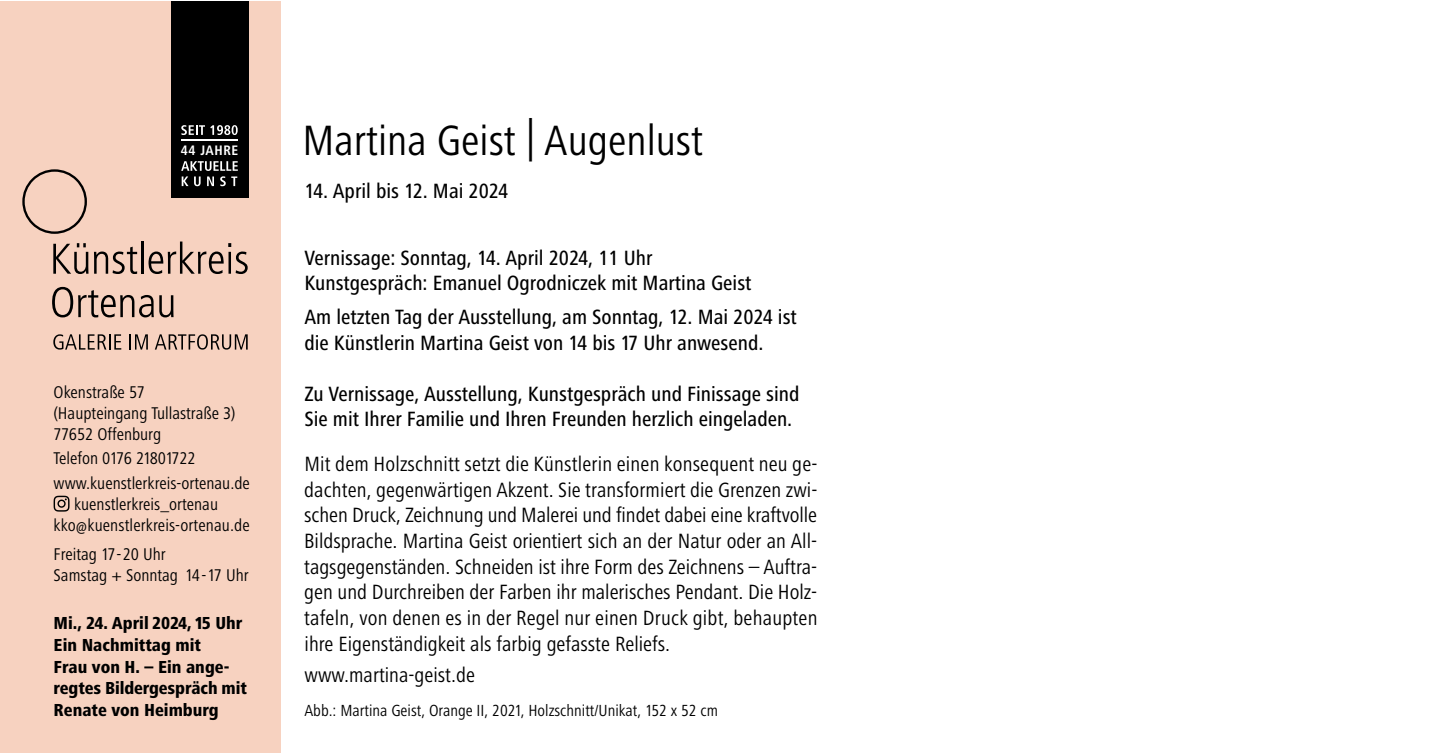
<style>
.page{position:relative;width:1455px;height:753px;background:#fff}
.page>*{position:absolute;margin:0;border:0;box-sizing:border-box;transform-origin:0 0}
.t1{font:condensed 43.88px "Lino Frutiger Next";color:#000}
.t2{font:condensed 21.38px/25.7px "Lino Frutiger Next";color:#000;text-align:justify}
.t3{font:500 condensed 21.38px/25.7px "Lino Frutiger Next";color:#000}
.t4{font:800 condensed 18px/21.6px "Lino Frutiger Next";color:#000}
.t5{font:condensed 17.55px/21.2px "Lino Frutiger Next";color:#000}
.t6{font:condensed 16.65px "Lino Frutiger Next";color:#000}
.t7{font:700 condensed 13.5px "Frutiger";color:#fff}
</style>
<div class="page">
<div style="left:0;top:1px;width:281px;height:752px;background:#f7d2c0"></div>
<div style="left:171px;top:1px;width:77px;height:197px;background:#000"></div>
<hr style="left:181px;top:139px;width:56px;height:2px;background:#fff">
<svg style="left:181px;top:125px;width:52px;height:10px"></svg>
<svg style="left:231px;top:125px;width:7px;height:10px"></svg>
<svg style="left:181px;top:161px;width:57px;height:25px"></svg>
<svg style="left:53px;top:243px;width:35px;height:31px"></svg>
<svg style="left:94px;top:247px;width:43px;height:27px"></svg>
<hr style="left:141px;top:241px;width:3px;height:33px;background:#000">
<svg style="left:148px;top:241px;width:100px;height:33px"></svg>
<svg style="left:52px;top:287px;width:121px;height:30px"></svg>
<svg style="left:22px;top:169px;width:65px;height:65px"></svg>
<svg style="left:53px;top:334px;width:68px;height:15px"></svg>
<svg style="left:129px;top:334px;width:19px;height:15px"></svg>
<svg style="left:155px;top:334px;width:93px;height:15px"></svg>
<svg style="left:54px;top:495px;width:15px;height:16px"></svg>
<p class="t7" style="left:181px;top:143px;width:59px">44 JAHRE</p>
<p class="t5" style="left:54px;top:382px;width:183px">Okenstraße 57 (Haupteingang Tullastraße 3)<br>77652 Offenburg</p>
<p class="t5" style="left:54px;top:446px;width:198px;line-height:24.3px">Telefon 0176 21801722 www.kuenstlerkreis-ortenau.de</p>
<p class="t5" style="left:54px;top:493px;width:198px;text-indent:20px">kuenstlerkreis_ortenau kko@kuenstlerkreis-ortenau.de</p>
<p class="t5" style="left:54px;top:543px;width:197px">Freitag 17-20 Uhr<br>Samstag + Sonntag 14-17 Uhr</p>
<p class="t4" style="left:54px;top:612px;width:195px">Mi., 24. April 2024, 15 Uhr<br>Ein Nachmittag mit<br>Frau von H. – Ein ange&shy;regtes Bildergespräch mit<br>Renate von Heimburg</p>
<h1 class="t1" style="left:302px;top:117px;width:402px">Martina Geist | Augenlust</h1>
<p class="t3" style="left:304px;top:178px;width:205px">14. April bis 12. Mai 2024</p>
<p class="t3" style="left:304px;top:245px;width:448px">Vernissage: Sonntag, 14. April 2024, 11 Uhr<br>Kunstgespräch: Emanuel Ogrodniczek mit Martina Geist</p>
<p class="t3" style="left:304px;top:304px;width:494px">Am letzten Tag der Ausstellung, am Sonntag, 12. Mai 2024 ist die Künstlerin Martina Geist von 14 bis 17 Uhr anwesend.</p>
<p class="t3" style="left:304px;top:381px;width:496px">Zu Vernissage, Ausstellung, Kunstgespräch und Finissage sind<br>Sie mit Ihrer Familie und Ihren Freunden herzlich eingeladen.</p>
<p class="t2" style="left:304px;top:451px;width:515px">Mit dem Holzschnitt setzt die Künstlerin einen konsequent neu ge&shy;dachten, gegenwärtigen Akzent. Sie transformiert die Grenzen zwi&shy;schen Druck, Zeichnung und Malerei und findet dabei eine kraftvolle Bildsprache. Martina Geist orientiert sich an der Natur oder an All&shy;tagsgegenständen. Schneiden ist ihre Form des Zeichnens – Auftra&shy;gen und Durchreiben der Farben ihr malerisches Pendant. Die Holz&shy;tafeln, von denen es in der Regel nur einen Druck gibt, behaupten ihre Eigenständigkeit als farbig gefasste Reliefs.</p>
<p class="t2" style="left:304px;top:661px;width:172px">www.martina-geist.de</p>
<p class="t6" style="left:304px;top:701px;width:415px">Abb.: Martina Geist, Orange II, 2021, Holzschnitt/Unikat, 152 x 52 cm</p>
</div>
